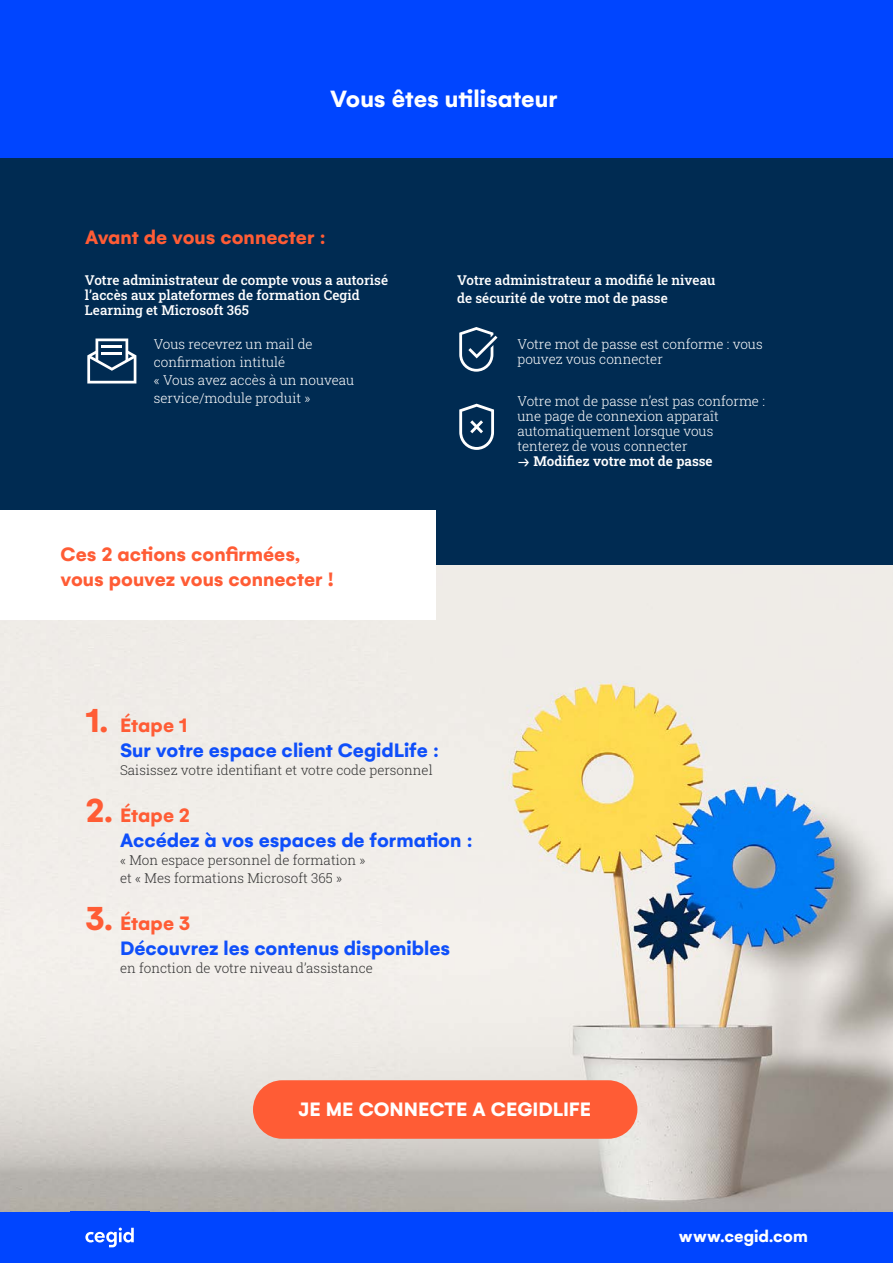
<style>
.page{position:relative;width:893px;height:1263px;background:#fff}
.page>*{position:absolute;margin:0;border:0;box-sizing:border-box;transform-origin:0 0}
.t1{font:700 25.5px "Gelion";color:#fff}
.t2{font:700 21px/25.2px "Gelion";color:#0f4ffa}
.t3{font:700 21px/25.2px "Gelion";color:#ff5c35}
.t4{font:700 21px "Gelion";color:#fff}
.t5{font:700 18px "Gelion";color:#fff}
.t6{font:300 13.5px/15px "Roboto Slab";color:#fff}
.t7{font:500 13.5px/15px "Roboto Slab";color:#fff}
.t8{font:300 13.5px/18px "Roboto Slab";color:#333}
.t9{font:600 13.5px "Roboto Slab";color:#fff}
.s1{font-family:"Gelion";font-weight:500}
.s2{font-size:36px;color:#ff5c35}
.s3{color:#ff5c35}
</style>
<div class="page">
<img style="left:0;top:564px;width:893px;height:648px">
<div style="left:0;top:157px;width:893px;height:407px;background:#002b52"></div>
<div style="left:0;top:0;width:893px;height:157px;background:#0045ff"></div>
<div style="left:253px;top:1080px;width:384px;height:59px;background:#ff5c35;border-radius:29px"></div>
<div style="left:0;top:1212px;width:893px;height:51px;background:#0045ff"></div>
<svg style="left:85px;top:1227px;width:49px;height:20px"></svg>
<div style="left:0;top:510px;width:436px;height:109px;background:#fff"></div>
<svg style="left:459px;top:404px;width:35px;height:46px"></svg>
<svg style="left:87px;top:338px;width:49px;height:45px"></svg>
<hr style="left:102px;top:345px;width:20px;height:3px;background:#fff">
<hr style="left:102px;top:352px;width:20px;height:3px;background:#fff">
<svg style="left:459px;top:327px;width:38px;height:45px"></svg>
<h1 class="t1" style="left:330px;top:82px;width:229px">Vous êtes utilisateur</h1>
<h2 class="t3" style="left:85px;top:225px;width:242px">Avant de vous connecter :</h2>
<p class="t7" style="left:85px;top:273px;width:305px">Votre administrateur de compte vous a autorisé l’accès aux plateformes de formation Cegid<br>Learning et Microsoft 365</p>
<p class="t6" style="left:154px;top:334px;width:202px;line-height:18px">Vous recevrez un mail de confirmation intitulé<br>« Vous avez accès à un nouveau service/module produit »</p>
<h2 class="t3" style="left:61px;top:541px;width:275px">Ces 2 actions confirmées, vous pouvez vous connecter !</h2>
<p class="t7" style="left:457px;top:271px;width:260px;line-height:18px">Votre administrateur a modifié le niveau de sécurité de votre mot de passe</p>
<p class="t6" style="left:517px;top:336px;width:247px">Votre mot de passe est conforme : vous pouvez vous connecter</p>
<p class="t6" style="left:517px;top:394px;width:249px">Votre mot de passe n’est pas conforme : une page de connexion apparaît automatiquement lorsque vous tenterez de vous connecter</p>
<p class="t9" style="left:517px;top:452px;width:197px"><span class="s1">→</span> Modifiez votre mot de passe</p>
<h2 class="t2" style="left:120px;top:713px;width:321px;text-indent:-35px"><span class="s2">1.</span> <span class="s3">Étape 1<br></span>Sur votre espace client CegidLife :</h2>
<p class="t8" style="left:120px;top:761px;width:314px">Saisissez votre identifiant et votre code personnel</p>
<h2 class="t2" style="left:120px;top:802px;width:354px;text-indent:-35px"><span class="s2">2.</span> <span class="s3">Étape 2<br></span>Accédez à vos espaces de formation :</h2>
<p class="t8" style="left:120px;top:851px;width:247px">« Mon espace personnel de formation » et « Mes formations Microsoft 365 »</p>
<h2 class="t2" style="left:120px;top:910px;width:332px;text-indent:-35px"><span class="s2">3.</span> <span class="s3">Étape 3<br></span>Découvrez les contenus disponibles</h2>
<p class="t8" style="left:120px;top:959px;width:254px">en fonction de votre niveau d’assistance</p>
<h2 class="t4" style="left:298px;top:1096px;width:294px">JE ME CONNECTE A CEGIDLIFE</h2>
<h3 class="t5" style="left:679px;top:1225px;width:130px">www.cegid.com</h3>
</div>
